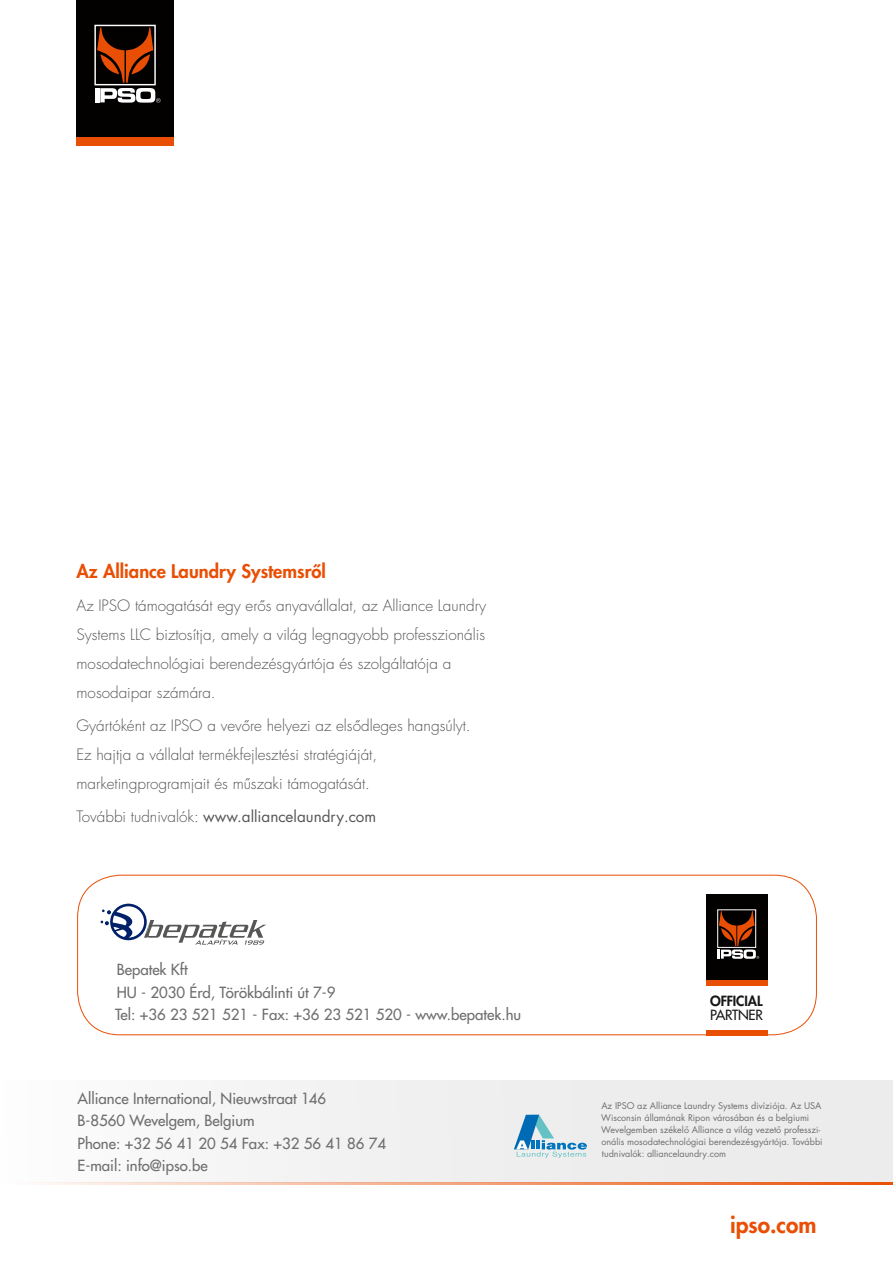
<style>
.page{position:relative;width:893px;height:1263px;background:#fff}
.page>*{position:absolute;margin:0;border:0;box-sizing:border-box;transform-origin:0 0}
.t1{font:800 22.5px "Futura Std";color:#e94f04}
.t2{font:800 18.3px "Futura LT Pro";color:#e94f04}
.t3{font:300 15.3px/29.1px "Futura LT Pro";color:#565655}
.t4{font:15.3px "Futura LT Pro";color:#565655}
.t5{font:500 15px/22.5px "Futura Std";color:#6e6e6e}
.t6{font:800 13.65px "Futura Std";letter-spacing:-.005em;color:#181716}
.t7{font:500 13.65px "Futura Std";letter-spacing:-.025em;color:#181716}
.t8{font:9px/12px "Futura LT Pro";color:#6e6e6e}
.s1{font-weight:300}
</style>
<div class="page">
<div style="left:0;top:1080px;width:893px;height:102px;background:#ececec"></div>
<hr style="left:10px;top:1182px;width:883px;height:3px;background:#e94f04">
<svg style="left:514px;top:1115px;width:73px;height:43px"></svg>
<div style="left:77px;top:0;width:97px;height:137px;background:#030000"></div>
<div style="left:77px;top:137px;width:97px;height:9px;background:#e94f04"></div>
<svg style="left:94px;top:24px;width:67px;height:79px"></svg>
<div style="left:77px;top:875px;width:740px;height:160px;border:1px solid #e94f04;border-radius:43px"></div>
<div style="left:706px;top:894px;width:61px;height:87px;background:#030000"></div>
<div style="left:706px;top:981px;width:61px;height:5px;background:#e94f04"></div>
<div style="left:706px;top:1030px;width:61px;height:5px;background:#e94f04"></div>
<svg style="left:717px;top:909px;width:42px;height:50px"></svg>
<svg style="left:101px;top:904px;width:166px;height:41px"></svg>
<p class="t2" style="left:77px;top:557px;width:251px">Az Alliance Laundry Systemsről</p>
<p class="t3" style="left:77px;top:591px;width:411px">Az IPSO támogatását egy erős anyavállalat, az Alliance Laundry Systems LLC biztosítja, amely a világ legnagyobb professzionális mosodatechnológiai berendezésgyártója és szolgáltatója a mosodaipar számára.</p>
<p class="t3" style="left:77px;top:711px;width:396px">Gyártóként az IPSO a vevőre helyezi az elsődleges hangsúlyt.<br>Ez hajtja a vállalat termékfejlesztési stratégiáját, marketingprogramjait és műszaki támogatását.</p>
<p class="t4" style="left:77px;top:806px;width:301px"><span class="s1">További tudnivalók:</span> www.alliancelaundry.com</p>
<p class="t5" style="left:115px;top:958px;width:407px">Bepatek Kft<br>HU - 2030 Érd, Törökbálinti út 7-9<br>Tel: +36 23 521 521 - Fax: +36 23 521 520 - www.bepatek.hu</p>
<p class="t6" style="left:710px;top:992px;width:54px">OFFICIAL</p>
<p class="t7" style="left:710px;top:1006px;width:54px">PARTNER</p>
<p class="t5" style="left:78px;top:1087px;width:310px">Alliance International, Nieuwstraat 146<br>B-8560 Wevelgem, Belgium<br>Phone: +32 56 41 20 54 Fax: +32 56 41 86 74<br>E-mail: info@ipso.be</p>
<p class="t8" style="left:601px;top:1099px;width:223px">Az IPSO az Alliance Laundry Systems divíziója. Az USA Wisconsin államának Ripon városában és a belgiumi Wevelgemben székelő Alliance a világ vezető professzi&shy;onális mosodatechnológiai berendezésgyártója. További tudnivalók: alliancelaundry.com</p>
<h1 class="t1" style="left:730px;top:1210px;width:88px">ipso.com</h1>
</div>
